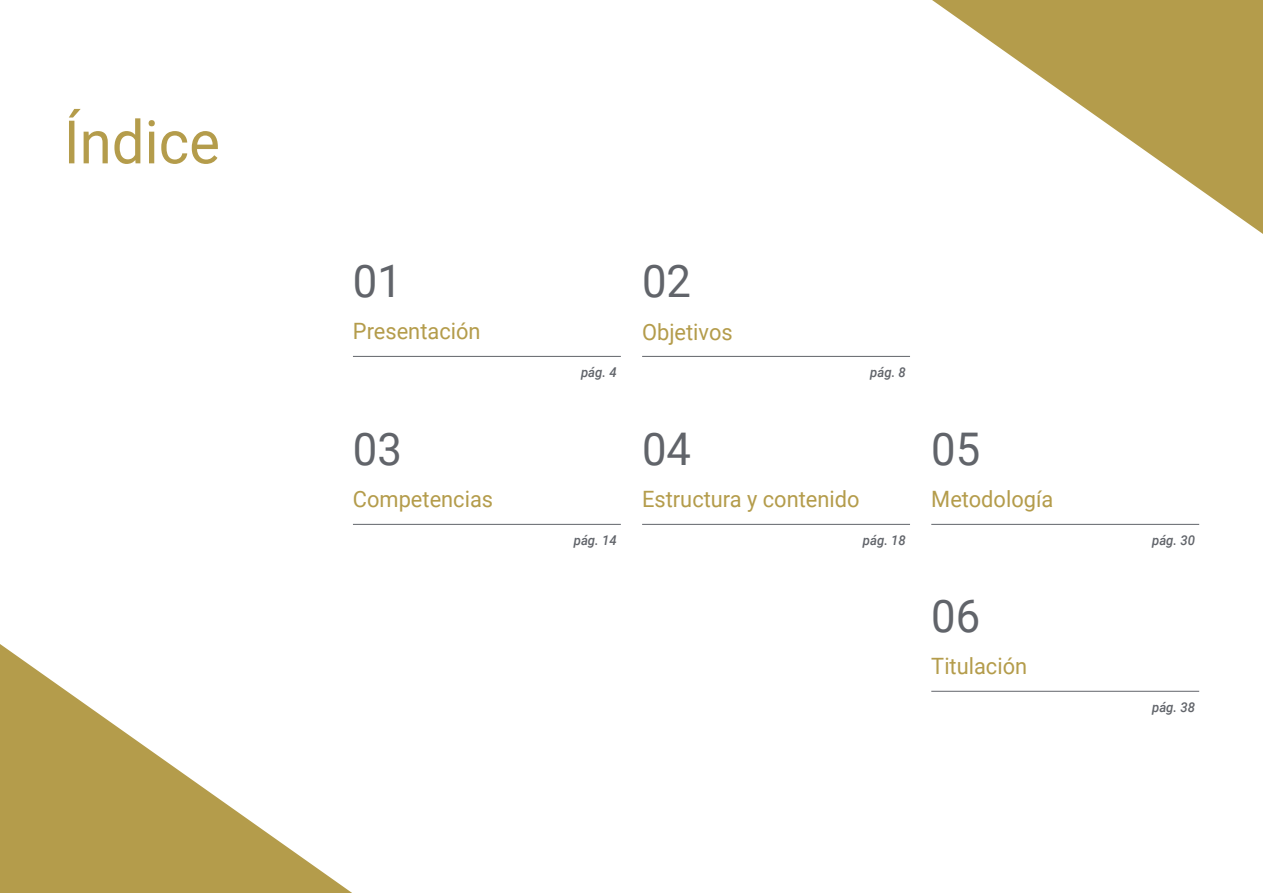
<style>
.page{position:relative;width:1263px;height:893px;background:#fff}
.page>*{position:absolute;margin:0;border:0;box-sizing:border-box;transform-origin:0 0}
.t1{font:60px "Roboto";color:#b49c4b}
.t2{font:45px "Roboto";color:#61646a}
.t3{font:22.5px "Roboto";color:#b49c4b}
.t4{font:italic 500 13.5px "Roboto";color:#61646a}
</style>
<div class="page">
<hr style="left:353px;top:356px;width:268px;height:1px;background:#61646a">
<hr style="left:353px;top:524px;width:268px;height:1px;background:#61646a">
<hr style="left:642px;top:524px;width:268px;height:1px;background:#61646a">
<hr style="left:931px;top:524px;width:268px;height:1px;background:#61646a">
<hr style="left:931px;top:691px;width:268px;height:1px;background:#61646a">
<hr style="left:642px;top:356px;width:268px;height:1px;background:#61646a">
<svg style="left:0;top:644px;width:352px;height:249px"></svg>
<svg style="left:932px;top:0;width:331px;height:234px"></svg>
<h1 class="t1" style="left:64px;top:100px;width:158px">Índice</h1>
<h2 class="t2" style="left:353px;top:249px;width:51px">01</h2>
<h2 class="t2" style="left:642px;top:249px;width:51px">02</h2>
<p class="t3" style="left:353px;top:316px;width:129px">Presentación</p>
<p class="t4" style="left:581px;top:363px;width:37px">pág. 4</p>
<p class="t3" style="left:642px;top:316px;width:92px">Objetivos</p>
<p class="t4" style="left:870px;top:363px;width:37px">pág. 8</p>
<h2 class="t2" style="left:353px;top:417px;width:51px">03</h2>
<h2 class="t2" style="left:642px;top:417px;width:51px">04</h2>
<h2 class="t2" style="left:931px;top:417px;width:51px">05</h2>
<p class="t3" style="left:353px;top:484px;width:142px">Competencias</p>
<p class="t3" style="left:642px;top:484px;width:219px">Estructura y contenido</p>
<p class="t3" style="left:931px;top:484px;width:123px">Metodología</p>
<p class="t4" style="left:574px;top:531px;width:44px">pág. 14</p>
<p class="t4" style="left:863px;top:531px;width:44px">pág. 18</p>
<p class="t4" style="left:1152px;top:531px;width:44px">pág. 30</p>
<h2 class="t2" style="left:931px;top:584px;width:51px">06</h2>
<p class="t3" style="left:931px;top:651px;width:97px">Titulación</p>
<p class="t4" style="left:1152px;top:698px;width:44px">pág. 38</p>
</div>
